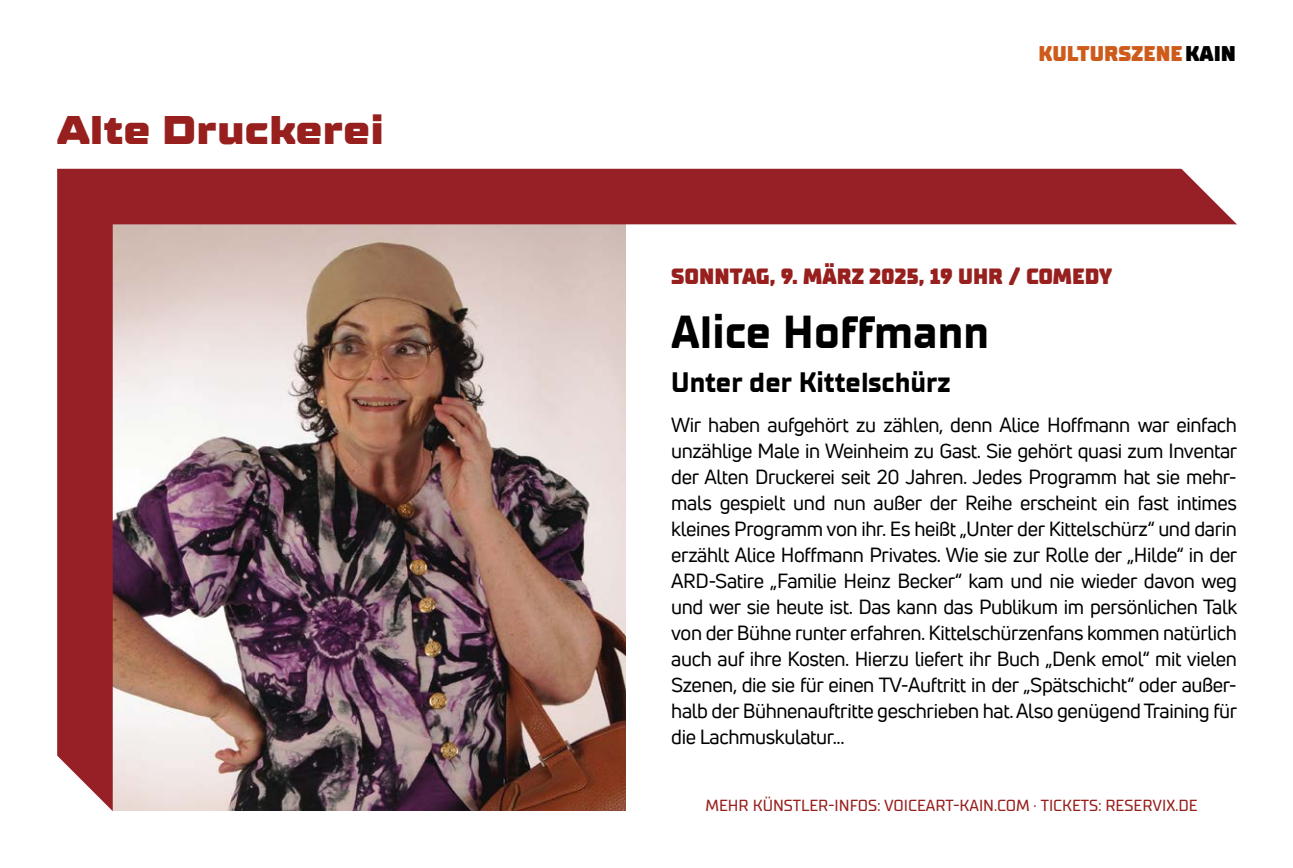
<style>
.page{position:relative;width:1293px;height:868px;background:#fff}
.page>*{position:absolute;margin:0;border:0;box-sizing:border-box;transform-origin:0 0}
.t1{font:700 46px "TT Supermolot Neue";color:#000}
.t2{font:900 40px "TT Supermolot Neue Exp";color:#971f1d}
.t3{font:700 28px "TT Supermolot Neue";color:#000}
.t4{font:900 22px "TT Supermolot Neue";color:#971f1d}
.t5{font:900 21.2px "TT Supermolot Neue";color:#cd5b1c}
.t6{font:20px/26px "Uni Neue";letter-spacing:-.02em;color:#000;text-align:justify}
.t7{font:500 16px "TT Supermolot Neue";color:#971f1d}
.s1{color:#000}
</style>
<div class="page">
<img style="left:57px;top:169px;width:1120px;height:642px">
<svg style="left:1177px;top:168px;width:60px;height:57px"></svg>
<h2 class="t2" style="left:57px;top:106px;width:328px">Alte Druckerei</h2>
<p class="t5" style="left:1038px;top:40px;width:199px">KULTURSZENE<span class="s1">KAIN</span></p>
<p class="t4" style="left:671px;top:262px;width:442px">SONNTAG, 9. MÄRZ 2025, 19 UHR / COMEDY</p>
<h1 class="t1" style="left:671px;top:304px;width:319px">Alice Hoffmann</h1>
<h3 class="t3" style="left:671px;top:365px;width:281px">Unter der Kittelschürz</h3>
<p class="t6" style="left:671px;top:411px;width:568px">Wir haben aufgehört zu zählen, denn Alice Hoffmann war einfach unzählige Male in Weinheim zu Gast. Sie gehört quasi zum Inventar der Alten Druckerei seit 20 Jahren. Jedes Programm hat sie mehr&shy;mals gespielt und nun außer der Reihe erscheint ein fast intimes kleines Programm von ihr. Es heißt „Unter der Kittelschürz“ und darin erzählt Alice Hoffmann Privates. Wie sie zur Rolle der „Hilde“ in der ARD-Satire „Familie Heinz Becker“ kam und nie wieder davon weg und wer sie heute ist. Das kann das Publikum im persönlichen Talk von der Bühne runter erfahren. Kittelschürzenfans kommen natürlich auch auf ihre Kosten. Hierzu liefert ihr Buch „Denk emol“ mit vielen Szenen, die sie für einen TV-Auftritt in der „Spätschicht“ oder außer&shy;halb der Bühnenauftritte geschrieben hat. Also genügend Training für die Lachmuskulatur...</p>
<p class="t7" style="left:705px;top:795px;width:494px">MEHR KÜNSTLER-INFOS: VOICEART-KAIN.COM . TICKETS: RESERVIX.DE</p>
</div>
